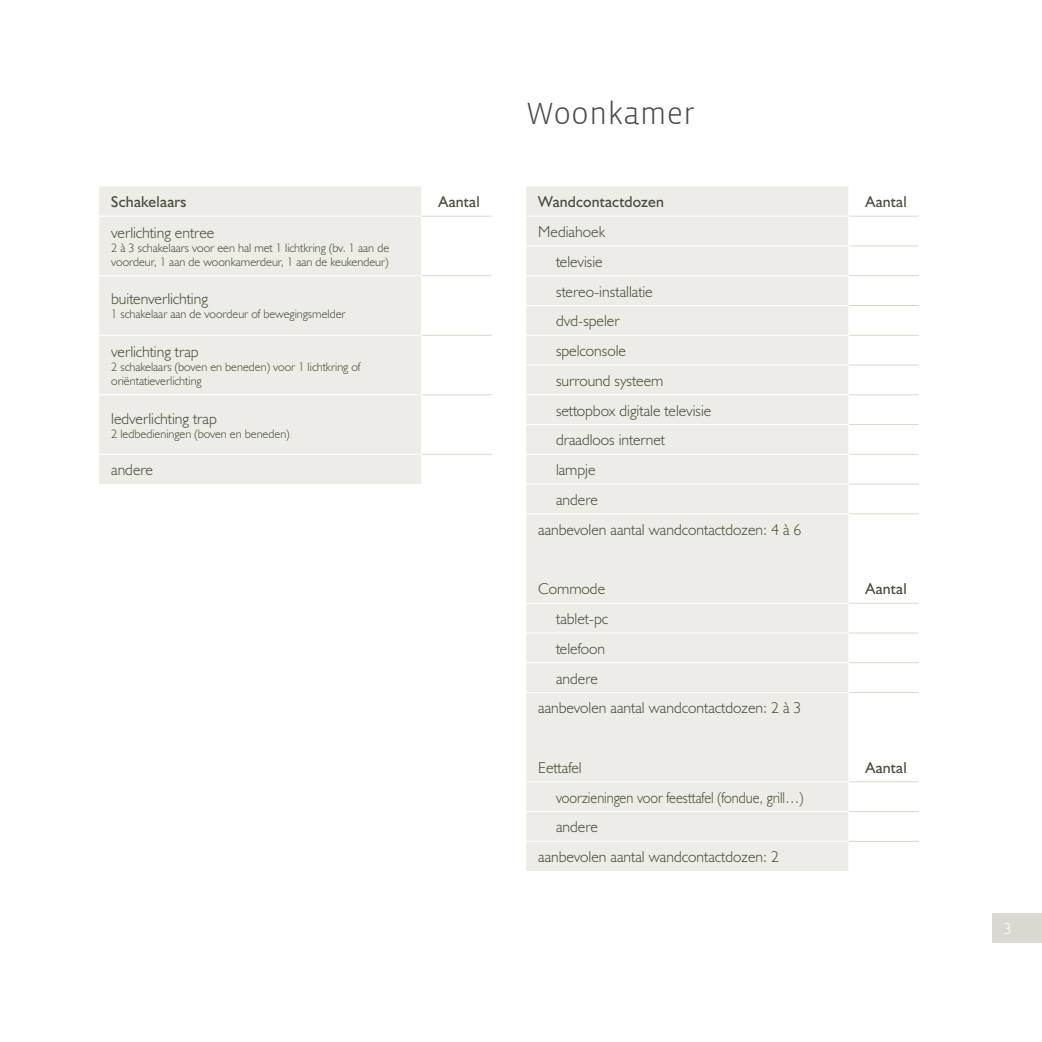
<style>
.page{position:relative;width:1042px;height:1042px;background:#fff}
.page>*{position:absolute;margin:0;border:0;box-sizing:border-box;transform-origin:0 0}
.t1{font:300 31.5px "Vista Sans";color:#4a4a49}
.t2{font:300 15.75px "Humanist 521 BT";color:#464c3e}
.t3{font:15.75px "Humanist 521 BT";letter-spacing:.015em;color:#464c3e}
.t4{font:300 15.75px "Humanist 521 BT";color:#464c3e;scale:.91 1}
.t5{font:300 15.75px "Humanist 521 BT";color:#fff}
.t6{font:300 12.25px/14px "Humanist 521 BT";color:#464c3e}
</style>
<div class="page">
<div style="left:992px;top:913px;width:50px;height:30px;background:#dad9d1"></div>
<div style="left:99px;top:186px;width:322px;height:298px;background:#edece6"></div>
<hr style="left:99px;top:216px;width:323px;height:1px;background:#fff">
<hr style="left:422px;top:216px;width:70px;height:1px;background:#dad8cd">
<hr style="left:99px;top:275px;width:323px;height:1px;background:#fff">
<hr style="left:99px;top:335px;width:323px;height:1px;background:#fff">
<hr style="left:99px;top:394px;width:323px;height:1px;background:#fff">
<hr style="left:99px;top:454px;width:323px;height:1px;background:#fff">
<hr style="left:422px;top:275px;width:70px;height:1px;background:#dad8cd">
<hr style="left:422px;top:335px;width:70px;height:1px;background:#dad8cd">
<hr style="left:422px;top:394px;width:70px;height:1px;background:#dad8cd">
<hr style="left:422px;top:454px;width:70px;height:1px;background:#dad8cd">
<div style="left:526px;top:186px;width:322px;height:685px;background:#edece6"></div>
<hr style="left:526px;top:216px;width:323px;height:1px;background:#fff">
<hr style="left:526px;top:245px;width:323px;height:1px;background:#fff">
<hr style="left:526px;top:275px;width:323px;height:1px;background:#fff">
<hr style="left:526px;top:305px;width:323px;height:1px;background:#fff">
<hr style="left:526px;top:335px;width:323px;height:1px;background:#fff">
<hr style="left:526px;top:364px;width:323px;height:1px;background:#fff">
<hr style="left:526px;top:394px;width:323px;height:1px;background:#fff">
<hr style="left:526px;top:424px;width:323px;height:1px;background:#fff">
<hr style="left:526px;top:454px;width:323px;height:1px;background:#fff">
<hr style="left:526px;top:484px;width:323px;height:1px;background:#fff">
<hr style="left:526px;top:513px;width:323px;height:1px;background:#fff">
<hr style="left:526px;top:603px;width:323px;height:1px;background:#fff">
<hr style="left:526px;top:632px;width:323px;height:1px;background:#fff">
<hr style="left:526px;top:662px;width:323px;height:1px;background:#fff">
<hr style="left:526px;top:692px;width:323px;height:1px;background:#fff">
<hr style="left:526px;top:781px;width:323px;height:1px;background:#fff">
<hr style="left:526px;top:811px;width:323px;height:1px;background:#fff">
<hr style="left:526px;top:841px;width:323px;height:1px;background:#fff">
<hr style="left:849px;top:216px;width:69px;height:1px;background:#dad8cd">
<hr style="left:849px;top:245px;width:69px;height:1px;background:#dad8cd">
<hr style="left:849px;top:275px;width:69px;height:1px;background:#dad8cd">
<hr style="left:849px;top:305px;width:69px;height:1px;background:#dad8cd">
<hr style="left:849px;top:335px;width:69px;height:1px;background:#dad8cd">
<hr style="left:849px;top:364px;width:69px;height:1px;background:#dad8cd">
<hr style="left:849px;top:394px;width:69px;height:1px;background:#dad8cd">
<hr style="left:849px;top:424px;width:69px;height:1px;background:#dad8cd">
<hr style="left:849px;top:454px;width:69px;height:1px;background:#dad8cd">
<hr style="left:849px;top:484px;width:69px;height:1px;background:#dad8cd">
<hr style="left:849px;top:513px;width:69px;height:1px;background:#dad8cd">
<hr style="left:849px;top:603px;width:69px;height:1px;background:#dad8cd">
<hr style="left:849px;top:632px;width:69px;height:1px;background:#dad8cd">
<hr style="left:849px;top:662px;width:69px;height:1px;background:#dad8cd">
<hr style="left:849px;top:692px;width:69px;height:1px;background:#dad8cd">
<hr style="left:849px;top:781px;width:69px;height:1px;background:#dad8cd">
<hr style="left:849px;top:811px;width:69px;height:1px;background:#dad8cd">
<hr style="left:849px;top:841px;width:69px;height:1px;background:#dad8cd">
<p class="t3" style="left:111px;top:192px;width:77px">Schakelaars</p>
<p class="t3" style="left:438px;top:192px;width:43px">Aantal</p>
<p class="t2" style="left:111px;top:222px;width:105px">verlichting entree</p>
<p class="t6" style="left:111px;top:241px;width:279px">2 à 3 schakelaars voor een hal met 1 lichtkring (bv. 1 aan de voordeur, 1 aan de woonkamerdeur, 1 aan de keukendeur)</p>
<p class="t2" style="left:111px;top:289px;width:98px">buitenverlichting</p>
<p class="t6" style="left:111px;top:307px;width:236px">1 schakelaar aan de voordeur of bewegingsmelder</p>
<p class="t2" style="left:111px;top:342px;width:89px">verlichting trap</p>
<p class="t6" style="left:111px;top:360px;width:251px">2 schakelaars (boven en beneden) voor 1 lichtkring of oriëntatieverlichting</p>
<p class="t2" style="left:111px;top:408px;width:107px">ledverlichting trap</p>
<p class="t6" style="left:111px;top:426px;width:180px">2 ledbedieningen (boven en beneden)</p>
<p class="t2" style="left:111px;top:460px;width:43px">andere</p>
<h1 class="t1" style="left:526px;top:94px;width:170px">Woonkamer</h1>
<p class="t3" style="left:538px;top:192px;width:127px">Wandcontactdozen</p>
<p class="t3" style="left:865px;top:192px;width:43px">Aantal</p>
<p class="t2" style="left:538px;top:222px;width:68px">Mediahoek</p>
<p class="t2" style="left:556px;top:251px;width:48px">televisie</p>
<p class="t2" style="left:556px;top:281px;width:98px">stereo-installatie</p>
<p class="t2" style="left:556px;top:311px;width:65px">dvd-speler</p>
<p class="t2" style="left:556px;top:341px;width:71px">spelconsole</p>
<p class="t2" style="left:556px;top:370px;width:109px">surround systeem</p>
<p class="t2" style="left:556px;top:400px;width:157px">settopbox digitale televisie</p>
<p class="t2" style="left:556px;top:430px;width:111px">draadloos internet</p>
<p class="t2" style="left:556px;top:460px;width:41px">lampje</p>
<p class="t2" style="left:556px;top:490px;width:43px">andere</p>
<p class="t2" style="left:538px;top:519px;width:265px">aanbevolen aantal wandcontactdozen: 4 à 6</p>
<p class="t2" style="left:538px;top:579px;width:68px">Commode</p>
<p class="t3" style="left:865px;top:579px;width:43px">Aantal</p>
<p class="t2" style="left:556px;top:609px;width:54px">tablet-pc</p>
<p class="t2" style="left:556px;top:638px;width:51px">telefoon</p>
<p class="t2" style="left:556px;top:668px;width:43px">andere</p>
<p class="t2" style="left:538px;top:698px;width:265px">aanbevolen aantal wandcontactdozen: 2 à 3</p>
<p class="t2" style="left:538px;top:757px;width:45px">Eettafel</p>
<p class="t3" style="left:865px;top:757px;width:43px">Aantal</p>
<p class="t4" style="left:556px;top:787px;width:273px">voorzieningen voor feesttafel (fondue, grill…)</p>
<p class="t2" style="left:556px;top:817px;width:43px">andere</p>
<p class="t2" style="left:538px;top:847px;width:242px">aanbevolen aantal wandcontactdozen: 2</p>
<p class="t5" style="left:1003px;top:918px;width:9px">3</p>
</div>
